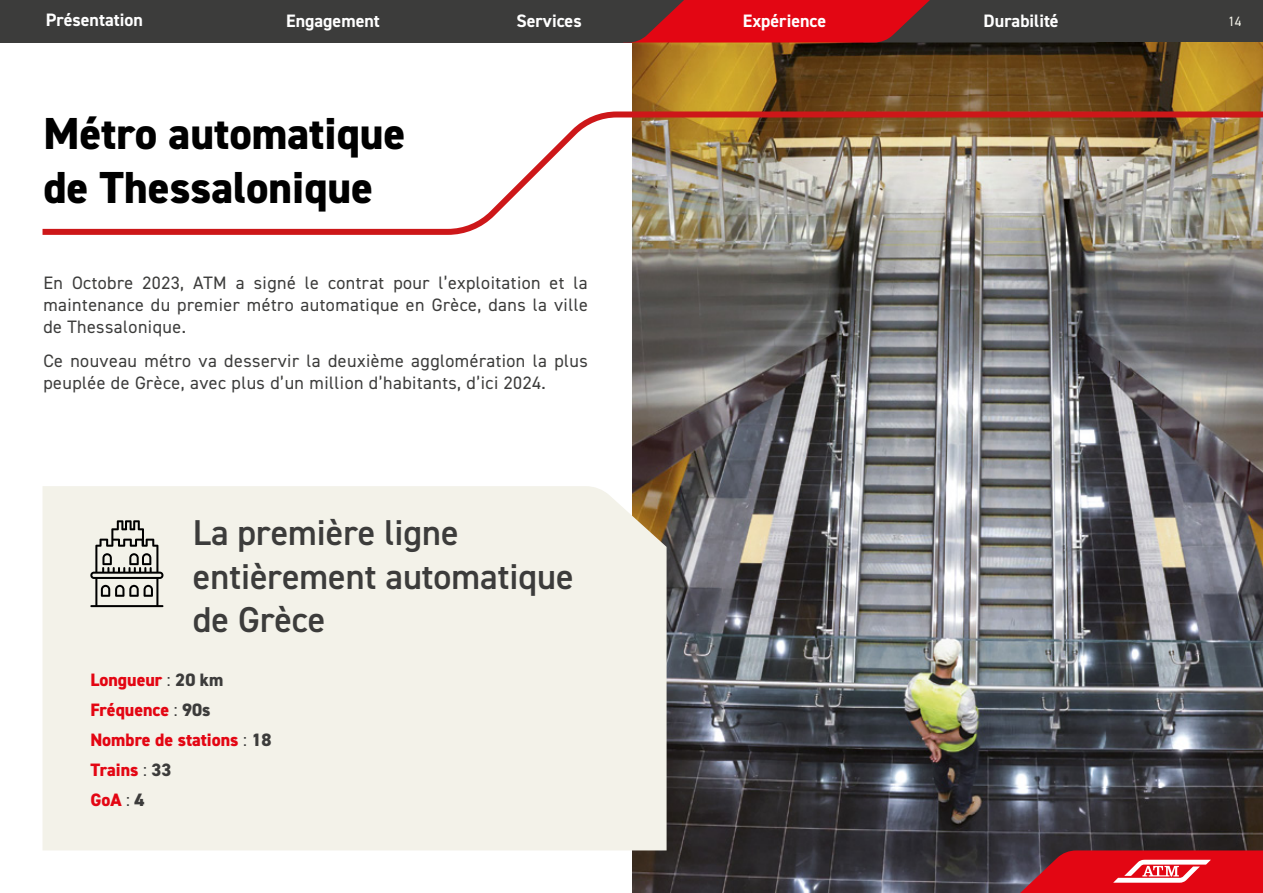
<style>
.page{position:relative;width:1263px;height:893px;background:#fff}
.page>*{position:absolute;margin:0;border:0;box-sizing:border-box;transform-origin:0 0}
.t1{font:800 45px/54px "DIN2014";color:#000}
.t2{font:600 36px/43.2px "DIN2014";color:#3c3c3b}
.t3{font:18px/21.6px "DIN2014";letter-spacing:.025em;color:#3c3c3b;text-align:justify}
.t4{font:800 18px/30.2px "DIN2014";color:#e30613}
.t5{font:700 18px "DIN2014";color:#fff}
.t6{font:13.5px "DIN2014";color:#f3f2e9}
.s1{font-weight:400;color:#3c3c3b}
.s2{color:#3c3c3b}
</style>
<div class="page">
<div style="left:0;top:0;width:1263px;height:43px;background:#3c3c3b"></div>
<img style="left:632px;top:43px;width:631px;height:850px">
<div style="left:43px;top:486px;width:624px;height:364px;background:#f3f2e9"></div>
<img style="left:42px;top:108px;width:1221px;height:130px">
<svg style="left:998px;top:850px;width:265px;height:43px;background:#c92834"></svg>
<svg style="left:623px;top:0;width:548px;height:43px"></svg>
<svg style="left:90px;top:520px;width:73px;height:87px;background:#b5b4ad"></svg>
<p class="t5" style="left:46px;top:8px;width:98px">Présentation</p>
<p class="t5" style="left:286px;top:9px;width:95px">Engagement</p>
<p class="t5" style="left:516px;top:9px;width:67px">Services</p>
<p class="t5" style="left:743px;top:9px;width:85px">Expérience</p>
<p class="t5" style="left:983px;top:9px;width:77px">Durabilité</p>
<h1 class="t1" style="left:43px;top:107px;width:363px">Métro automatique de Thessalonique</h1>
<p class="t3" style="left:43px;top:272px;width:546px">En Octobre 2023, ATM a signé le contrat pour l’exploitation et la maintenance du premier métro automatique en Grèce, dans la ville de Thessalonique.</p>
<p class="t3" style="left:43px;top:350px;width:546px">Ce nouveau métro va desservir la deuxième agglomération la plus peuplée de Grèce, avec plus d’un million d’habitants, d’ici 2024.</p>
<h2 class="t2" style="left:193px;top:510px;width:382px">La première ligne entièrement automatique de Grèce</h2>
<p class="t4" style="left:90px;top:664px;width:183px">Longueur <span class="s1">:</span> <span class="s2">20 km<br></span>Fréquence <span class="s1">:</span> <span class="s2">90s<br></span>Nombre de stations <span class="s1">:</span> <span class="s2">18<br></span>Trains <span class="s1">:</span> <span class="s2">33<br></span>GoA <span class="s1">:</span> <span class="s2">4</span></p>
<p class="t6" style="left:1228px;top:13px;width:15px">14</p>
</div>
